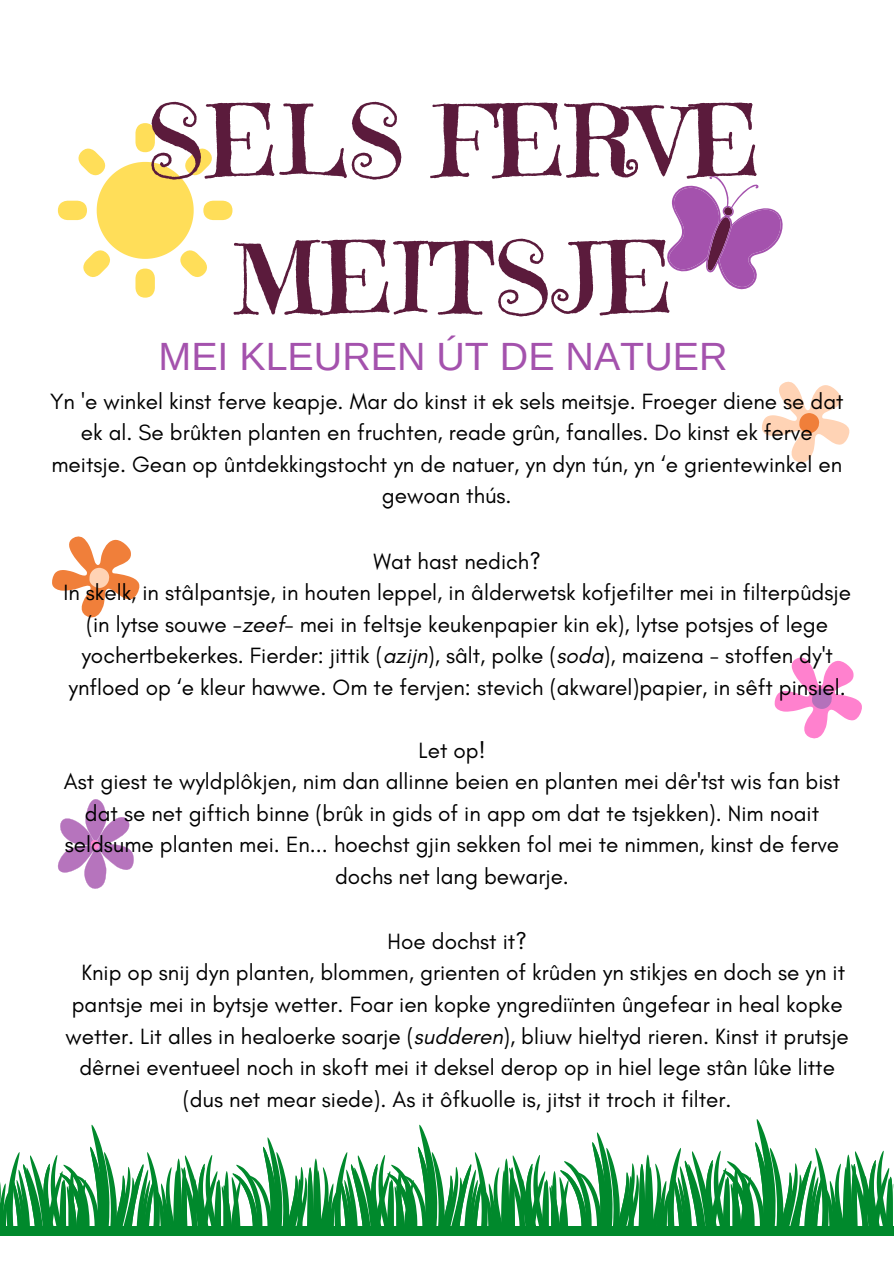
<style>
.page{position:relative;width:894px;height:1264px;background:#fff}
.page>*{position:absolute;margin:0;border:0;box-sizing:border-box;transform-origin:0 0}
.t1{font:97.8px/136.8px "Emilys Candy";color:#5b1b3c;text-align:center}
.t2{font:39.45px "Arimo";color:#a452ad}
.t3{font:22.5px/31.5px "Glacial Indifference";color:#000;text-align:center}
.s1{font-style:italic}
</style>
<div class="page">
<svg style="left:762px;top:381px;width:87px;height:82px"></svg>
<svg style="left:58px;top:123px;width:174px;height:174px"></svg>
<svg style="left:58px;top:799px;width:75px;height:89px"></svg>
<svg style="left:667px;top:176px;width:116px;height:114px"></svg>
<svg style="left:774px;top:657px;width:87px;height:81px"></svg>
<svg style="left:52px;top:536px;width:88px;height:82px"></svg>
<svg style="left:0;top:1119px;width:894px;height:116px"></svg>
<h1 class="t1" style="left:147px;top:73px;width:615px">SELS FERVE<br>MEITSJE</h1>
<p class="t2" style="left:158px;top:334px;width:570px">MEI KLEUREN ÚT DE NATUER</p>
<p class="t3" style="left:50px;top:385px;width:794px">Yn 'e winkel kinst ferve keapje. Mar do kinst it ek sels meitsje. Froeger diene se dat ek al. Se brûkten planten en fruchten, reade grûn, fanalles. Do kinst ek ferve meitsje. Gean op ûntdekkingstocht yn de natuer, yn dyn tún, yn ‘e grientewinkel en gewoan thús.</p>
<h2 class="t3" style="left:373px;top:545px;width:168px">Wat hast nedich?</h2>
<p class="t3" style="left:63px;top:576px;width:788px">In skelk, in stâlpantsje, in houten leppel, in âlderwetsk kofjefilter mei in filterpûdsje (in lytse souwe -<span class="s1">zeef</span>- mei in feltsje keukenpapier kin ek), lytse potsjes of lege yochertbekerkes. Fierder: jittik (<span class="s1">azijn</span>), sâlt, polke (<span class="s1">soda</span>), maizena - stoffen dy't ynfloed op ‘e kleur hawwe. Om te fervjen: stevich (akwarel)papier, in sêft pinsiel.</p>
<p class="t3" style="left:418px;top:734px;width:68px">Let op!</p>
<p class="t3" style="left:64px;top:765px;width:777px">Ast giest te wyldplôkjen, nim dan allinne beien en planten mei dêr'tst wis fan bist dat se net giftich binne (brûk in gids of in app om dat te tsjekken). Nim noait seldsume planten mei. En... hoechst gjin sekken fol mei te nimmen, kinst de ferve dochs net lang bewarje.</p>
<p class="t3" style="left:387px;top:925px;width:141px">Hoe dochst it?</p>
<p class="t3" style="left:65px;top:956px;width:784px">Knip op snij dyn planten, blommen, grienten of krûden yn stikjes en doch se yn it pantsje mei in bytsje wetter. Foar ien kopke yngrediïnten ûngefear in heal kopke wetter. Lit alles in healoerke soarje (<span class="s1">sudderen</span>), bliuw hieltyd rieren. Kinst it prutsje dêrnei eventueel noch in skoft mei it deksel derop op in hiel lege stân lûke litte (dus net mear siede). As it ôfkuolle is, jitst it troch it filter.</p>
</div>
